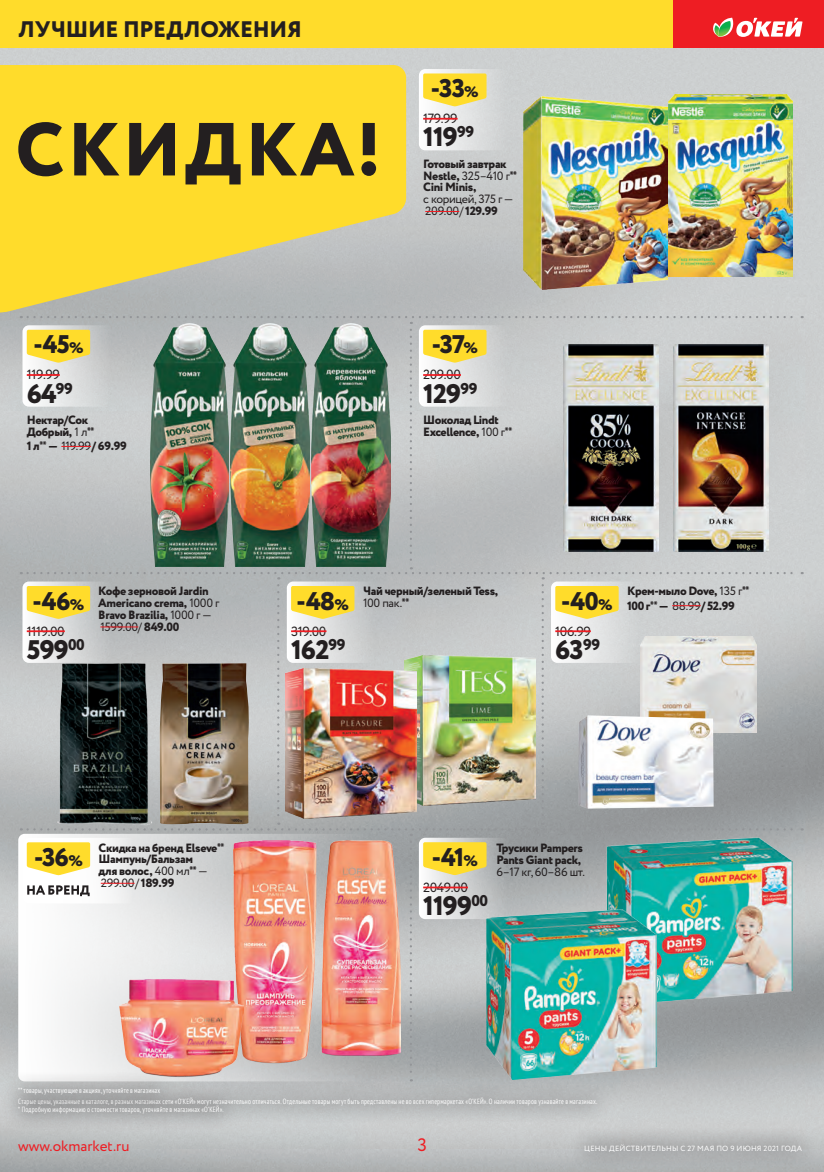
<style>
.page{position:relative;width:824px;height:1172px;background:#fff}
.page>*{position:absolute;margin:0;border:0;box-sizing:border-box;transform-origin:0 0}
.t1{font:800 75px "Circe";letter-spacing:.04em;color:#231f20}
.t2{font:800 26.85px "Circe";letter-spacing:-.03em;color:#231f20}
.t3{font:800 25.5px "Circe";letter-spacing:-.035em;color:#231f20}
.t4{font:800 22.5px "Circe";letter-spacing:-.015em;color:#231f20}
.t5{font:18px "Circe";color:#ee1d23}
.t6{font:15px "Circe";color:#ee1d23}
.t7{font:13.35px "Circe";letter-spacing:-.03em;color:#231f20}
.t8{font:800 12px/11.9px "Circe";letter-spacing:-.03em;color:#231f20}
.t9{font:12px/12px "Circe";letter-spacing:-.03em;color:#231f20}
.t10{font:condensed 7.5px/7.5px "PT Sans";letter-spacing:.03em;color:#fff;scale:.9 1}
.t11{font:7.5px "Circe";letter-spacing:.03em;color:#fff}
.s1{font-size:15.3px}
.s2{font-weight:400}
.s3{font-family:"PT Sans";font-weight:700;font-stretch:condensed}
.s4{font-weight:800}
</style>
<div class="page">
<img style="left:0;top:48px;width:823px;height:1124px">
<svg style="left:0;top:65px;width:406px;height:248px;background:#f0d448"></svg>
<svg style="left:18px;top:834px;width:388px;height:247px"></svg>
<div style="left:550px;top:581px;width:98px;height:82px;background:linear-gradient(to right,#fafafa,#c9cccd);border-radius:6px"></div>
<svg style="left:418px;top:325px;width:98px;height:82px"></svg>
<img style="left:606px;top:837px;width:186px;height:167px">
<img style="left:486px;top:909px;width:170px;height:171px">
<svg style="left:418px;top:838px;width:98px;height:81px"></svg>
<hr style="left:423px;top:886px;width:44px;height:2px;background:#ee1d23">
<svg style="left:423px;top:842px;width:63px;height:33px;background:#fadb41"></svg>
<div style="left:287px;top:581px;width:97px;height:82px;background:linear-gradient(to right,#fdfdfd,#adb2b3);border-radius:6px"></div>
<div style="left:22px;top:581px;width:98px;height:82px;background:linear-gradient(to right,#fcfcfc,#abaeae);border-radius:6px"></div>
<img style="left:668px;top:94px;width:123px;height:182px">
<img style="left:523px;top:97px;width:143px;height:193px">
<div style="left:418px;top:69px;width:98px;height:81px;background:linear-gradient(to right,#fffdfd,#cacccc);border-radius:6px"></div>
<hr style="left:423px;top:118px;width:34px;height:2px;background:#ee1d23">
<svg style="left:423px;top:73px;width:63px;height:33px;background:#fcde43"></svg>
<hr style="left:425px;top:211px;width:34px;height:1px;background:#ee1d23">
<img style="left:231px;top:324px;width:78px;height:6px">
<img style="left:311px;top:324px;width:79px;height:6px">
<img style="left:150px;top:324px;width:78px;height:6px">
<svg style="left:22px;top:325px;width:98px;height:82px"></svg>
<img style="left:233px;top:840px;width:167px;height:225px">
<img style="left:120px;top:980px;width:124px;height:97px">
<svg style="left:22px;top:838px;width:123px;height:65px"></svg>
<svg style="left:27px;top:885px;width:63px;height:11px"></svg>
<svg style="left:27px;top:842px;width:63px;height:33px;background:#fee045"></svg>
<hr style="left:101px;top:883px;width:33px;height:1px;background:#ee1d23">
<svg style="left:28px;top:316px;width:774px;height:8px;background:#b9bcbd"></svg>
<svg style="left:409px;top:842px;width:3px;height:237px"></svg>
<img style="left:21px;top:330px;width:781px;height:249px">
<img style="left:21px;top:585px;width:781px;height:251px">
<div style="left:671px;top:0;width:152px;height:48px;background:#ee1d23"></div>
<svg style="left:713px;top:17px;width:89px;height:20px"></svg>
<div style="left:0;top:1079px;width:615px;height:60px;background:#231f20;opacity:.5"></div>
<div style="left:566px;top:1125px;width:253px;height:46px;background:#231f20;opacity:.5"></div>
<div style="left:1px;top:1070px;width:178px;height:43px;background:#231f20;opacity:.5"></div>
<div style="left:0;top:0;width:671px;height:48px;background:#ffdc2b"></div>
<h3 class="t4" style="left:18px;top:14px;width:285px">ЛУЧШИЕ ПРЕДЛОЖЕНИЯ</h3>
<h3 class="t3" style="left:431px;top:71px;width:49px">-33<span class="s1">%</span></h3>
<h1 class="t1" style="left:15px;top:99px;width:366px">СКИДКА!</h1>
<p class="t7" style="left:423px;top:110px;width:36px">179.99</p>
<h2 class="t2" style="left:423px;top:119px;width:52px">119<sup>99</sup></h2>
<p class="t8" style="left:423px;top:159px;width:95px">Готовый завтрак<br>Nestle, <span class="s2">325–410 г</span><span class="s3">**<br></span>Cini Minis,</p>
<p class="t9" style="left:423px;top:194px;width:92px">с корицей, 375 г —<br>209.00/ <span class="s4">129.99</span></p>
<h3 class="t3" style="left:33px;top:327px;width:52px">-45<span class="s1">%</span></h3>
<h3 class="t3" style="left:431px;top:327px;width:48px">-37<span class="s1">%</span></h3>
<p class="t7" style="left:27px;top:366px;width:34px">119.99</p>
<p class="t7" style="left:423px;top:366px;width:39px">209.00</p>
<h2 class="t2" style="left:27px;top:375px;width:48px">64<sup>99</sup></h2>
<h2 class="t2" style="left:423px;top:375px;width:56px">129<sup>99</sup></h2>
<p class="t8" style="left:27px;top:415px;width:69px">Нектар/Сок<br>Добрый, <span class="s2">1 л</span><span class="s3">**</span></p>
<p class="t8" style="left:27px;top:441px;width:101px">1 л<span class="s3">**</span> — <span class="s2">119.99</span>/ 69.99</p>
<p class="t8" style="left:423px;top:415px;width:91px">Шоколад Lindt<br>Excellence, <span class="s2">100 г</span><span class="s3">**</span></p>
<h3 class="t3" style="left:33px;top:584px;width:53px">-46<span class="s1">%</span></h3>
<p class="t8" style="left:98px;top:586px;width:123px">Кофе зерновой Jardin<br>Americano crema, <span class="s2">1000 г<br></span>Bravo Brazilia, <span class="s2">1000 г —<br>1599.00/</span> 849.00</p>
<p class="t7" style="left:27px;top:622px;width:39px">1119.00</p>
<h3 class="t3" style="left:296px;top:584px;width:54px">-48<span class="s1">%</span></h3>
<p class="t8" style="left:363px;top:586px;width:137px">Чай черный/зеленый Tess,<br><span class="s2">100 пак.</span><span class="s3">**</span></p>
<p class="t7" style="left:291px;top:622px;width:37px">319.00</p>
<h3 class="t3" style="left:561px;top:584px;width:53px">-40<span class="s1">%</span></h3>
<p class="t8" style="left:626px;top:585px;width:124px;line-height:14.4px">Крем-мыло Dove, <span class="s2">135 г</span><span class="s3">**<br></span>100 г<span class="s3">**</span> — <span class="s2">88.99</span>/ 52.99</p>
<p class="t7" style="left:555px;top:622px;width:37px">106.99</p>
<h2 class="t2" style="left:27px;top:631px;width:59px">599<sup>00</sup></h2>
<h2 class="t2" style="left:291px;top:631px;width:56px">162<sup>99</sup></h2>
<h2 class="t2" style="left:555px;top:631px;width:46px">63<sup>99</sup></h2>
<h3 class="t3" style="left:34px;top:840px;width:50px">-36<span class="s1">%</span></h3>
<p class="t8" style="left:99px;top:842px;width:127px">Скидка на бренд Elseve<span class="s3">**<br></span>Шампунь/Бальзам<br>для волос, <span class="s2">400 мл</span><span class="s3">**</span> <span class="s2">—<br>299.00/</span> 189.99</p>
<p class="t10" style="left:18px;top:1087px;width:159px">** товары, участвующие в акциях, уточняйте в магазинах</p>
<h3 class="t3" style="left:431px;top:840px;width:48px">-41<span class="s1">%</span></h3>
<p class="t8" style="left:496px;top:842px;width:88px">Трусики Pampers<br>Pants Giant pack,</p>
<p class="t9" style="left:496px;top:866px;width:90px">6–17 кг, 60–86 шт.</p>
<p class="t7" style="left:423px;top:878px;width:46px">2049.00</p>
<h2 class="t2" style="left:423px;top:888px;width:66px">1199<sup>00</sup></h2>
<p class="t10" style="left:18px;top:1097px;width:644px">Старые цены, указанные в каталоге, в разных магазинах сети «О’КЕЙ» могут незначительно отличаться. Отдельные товары могут быть представлены не во всех гипермаркетах «О’КЕЙ». О наличии товаров узнавайте в магазинах. * Подробную информацию о стоимости товаров, уточняйте в магазинах «О’КЕЙ».</p>
<p class="t6" style="left:18px;top:1135px;width:113px">www.okmarket.ru</p>
<h3 class="t5" style="left:417px;top:1132px;width:11px">3</h3>
<p class="t11" style="left:584px;top:1143px;width:219px">ЦЕНЫ ДЕЙСТВИТЕЛЬНЫ с 27 мая по 9 и юня 2021 года</p>
</div>
